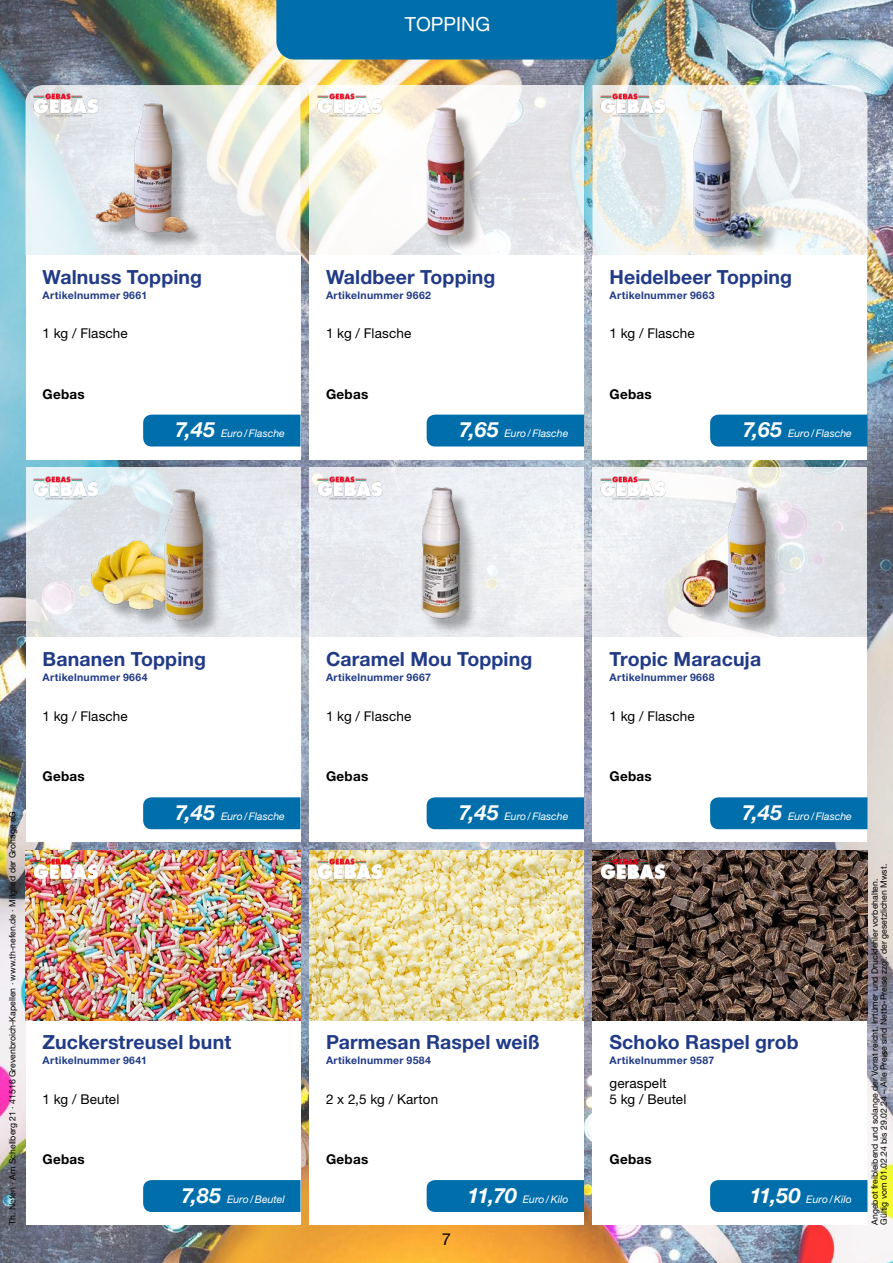
<style>
.page{position:relative;width:893px;height:1263px;background:#fff}
.page>*{position:absolute;margin:0;border:0;box-sizing:border-box;transform-origin:0 0}
.t1{font:700 19.5px "Helvetica Neue LT Std";letter-spacing:.005em;color:#213b87}
.t2{font:19.5px "Helvetica Neue LT Std";color:#fff}
.t3{font:16.5px "Helvetica Neue LT Std";color:#000}
.t4{font:13.5px/16.2px "Helvetica Neue LT Std";letter-spacing:.01em;color:#000}
.t5{font:700 13.5px "Helvetica Neue LT Std";letter-spacing:.02em;color:#000}
.t6{font:700 10.5px "Helvetica Neue LT Std";letter-spacing:.03em;color:#213b87}
.t7{font:italic 10.5px "Helvetica Neue LT Std";color:#fff}
.t8{font:8.7px/9px "Helvetica Neue LT Std";color:#000}
.s1{font-weight:700;font-size:21px}
</style>
<div class="page">
<img style="left:0;top:0;width:893px;height:1263px">
<div style="left:276px;top:0;width:341px;height:60px;background:#006eab"></div>
<svg style="left:26px;top:85px;width:274px;height:170px;background:#e7ede9"></svg>
<div style="left:26px;top:255px;width:274px;height:204px;background:#fff"></div>
<div style="left:143px;top:415px;width:157px;height:31px;background:#006eab"></div>
<div style="left:99px;top:107px;width:106px;height:144px;background:#000;opacity:.3"></div>
<img style="left:57px;top:96px;width:196px;height:147px">
<img style="left:33px;top:92px;width:68px;height:26px">
<svg style="left:309px;top:85px;width:275px;height:170px"></svg>
<div style="left:309px;top:255px;width:275px;height:204px;background:#fff"></div>
<div style="left:427px;top:415px;width:157px;height:31px;background:#006eab"></div>
<div style="left:430px;top:111px;width:53px;height:142px;background:#000;opacity:.3"></div>
<img style="left:351px;top:100px;width:194px;height:146px">
<img style="left:316px;top:92px;width:68px;height:26px">
<svg style="left:592px;top:85px;width:275px;height:170px"></svg>
<div style="left:592px;top:255px;width:275px;height:204px;background:#fff"></div>
<div style="left:710px;top:415px;width:157px;height:31px;background:#006eab"></div>
<div style="left:696px;top:111px;width:85px;height:144px;background:#000;opacity:.3"></div>
<img style="left:618px;top:101px;width:193px;height:145px">
<img style="left:600px;top:92px;width:68px;height:26px">
<svg style="left:26px;top:468px;width:274px;height:170px;background:#e4e8ec"></svg>
<div style="left:26px;top:638px;width:274px;height:204px;background:#fff"></div>
<div style="left:143px;top:797px;width:157px;height:32px;background:#006eab"></div>
<div style="left:94px;top:492px;width:127px;height:146px;background:#000;opacity:.3"></div>
<img style="left:87px;top:482px;width:198px;height:148px">
<img style="left:33px;top:475px;width:68px;height:25px">
<div style="left:309px;top:468px;width:275px;height:170px;background:#edeff2"></div>
<div style="left:309px;top:638px;width:275px;height:204px;background:#fff"></div>
<div style="left:427px;top:797px;width:157px;height:32px;background:#006eab"></div>
<div style="left:424px;top:490px;width:54px;height:146px;background:#000;opacity:.3"></div>
<img style="left:344px;top:483px;width:199px;height:145px">
<img style="left:316px;top:475px;width:68px;height:25px">
<svg style="left:592px;top:468px;width:275px;height:170px;fill:#ecedf1"></svg>
<div style="left:592px;top:638px;width:275px;height:204px;background:#fff"></div>
<div style="left:710px;top:797px;width:157px;height:32px;background:#006eab"></div>
<div style="left:685px;top:490px;width:99px;height:146px;background:#000;opacity:.3"></div>
<img style="left:651px;top:479px;width:197px;height:148px">
<img style="left:600px;top:475px;width:68px;height:25px">
<div style="left:26px;top:1020px;width:274px;height:205px;background:#fff"></div>
<div style="left:143px;top:1180px;width:157px;height:32px;background:#006eab"></div>
<img style="left:26px;top:850px;width:274px;height:170px">
<img style="left:33px;top:858px;width:68px;height:25px">
<div style="left:309px;top:1020px;width:275px;height:205px;background:#fff"></div>
<div style="left:427px;top:1180px;width:157px;height:32px;background:#006eab"></div>
<img style="left:309px;top:850px;width:275px;height:170px">
<img style="left:316px;top:858px;width:68px;height:25px">
<div style="left:592px;top:1020px;width:275px;height:205px;background:#fff"></div>
<div style="left:710px;top:1180px;width:157px;height:32px;background:#006eab"></div>
<img style="left:592px;top:850px;width:275px;height:170px">
<img style="left:600px;top:858px;width:68px;height:25px">
<h1 class="t2" style="left:405px;top:12px;width:87px">TOPPING</h1>
<h1 class="t1" style="left:43px;top:264px;width:161px">Walnuss Topping</h1>
<p class="t6" style="left:43px;top:288px;width:106px">Artikelnummer 9661</p>
<h1 class="t1" style="left:326px;top:264px;width:171px">Waldbeer Topping</h1>
<p class="t6" style="left:326px;top:288px;width:107px">Artikelnummer 9662</p>
<h1 class="t1" style="left:609px;top:264px;width:184px">Heidelbeer Topping</h1>
<p class="t6" style="left:609px;top:288px;width:107px">Artikelnummer 9663</p>
<h3 class="t4" style="left:43px;top:325px;width:87px">1 kg / Flasche</h3>
<h3 class="t4" style="left:326px;top:325px;width:87px">1 kg / Flasche</h3>
<h3 class="t4" style="left:609px;top:325px;width:87px">1 kg / Flasche</h3>
<h3 class="t5" style="left:43px;top:386px;width:44px">Gebas</h3>
<h3 class="t5" style="left:326px;top:386px;width:44px">Gebas</h3>
<h3 class="t5" style="left:609px;top:386px;width:44px">Gebas</h3>
<p class="t7" style="left:175px;top:427px;width:111px"><span class="s1">7,45</span> Euro/Flasche</p>
<p class="t7" style="left:459px;top:427px;width:111px"><span class="s1">7,65</span> Euro/Flasche</p>
<p class="t7" style="left:743px;top:427px;width:111px"><span class="s1">7,65</span> Euro/Flasche</p>
<p class="t8" style="left:8px;top:1225px;width:415px;rotate:-90deg">Th. Nefen · Am Schellberg 21 · 41516 Grevenbroich-Kapellen · www.th-nefen.de · Mitglied der Grohage eG</p>
<h1 class="t1" style="left:43px;top:647px;width:165px">Bananen Topping</h1>
<p class="t6" style="left:43px;top:671px;width:107px">Artikelnummer 9664</p>
<h3 class="t4" style="left:43px;top:708px;width:87px">1 kg / Flasche</h3>
<h3 class="t5" style="left:43px;top:768px;width:44px">Gebas</h3>
<p class="t7" style="left:175px;top:810px;width:111px"><span class="s1">7,45</span> Euro/Flasche</p>
<h1 class="t1" style="left:43px;top:1030px;width:190px">Zuckerstreusel bunt</h1>
<p class="t6" style="left:43px;top:1054px;width:106px">Artikelnummer 9641</p>
<h3 class="t4" style="left:43px;top:1091px;width:78px">1 kg / Beutel</h3>
<h3 class="t5" style="left:43px;top:1151px;width:44px">Gebas</h3>
<p class="t7" style="left:181px;top:1193px;width:105px"><span class="s1">7,85</span> Euro/Beutel</p>
<h1 class="t1" style="left:326px;top:647px;width:208px">Caramel Mou Topping</h1>
<p class="t6" style="left:326px;top:671px;width:106px">Artikelnummer 9667</p>
<h3 class="t4" style="left:326px;top:708px;width:87px">1 kg / Flasche</h3>
<h3 class="t5" style="left:326px;top:768px;width:44px">Gebas</h3>
<p class="t7" style="left:459px;top:810px;width:111px"><span class="s1">7,45</span> Euro/Flasche</p>
<h1 class="t1" style="left:326px;top:1030px;width:215px">Parmesan Raspel weiß</h1>
<p class="t6" style="left:326px;top:1054px;width:107px">Artikelnummer 9584</p>
<h3 class="t4" style="left:326px;top:1091px;width:114px">2 x 2,5 kg / Karton</h3>
<h3 class="t5" style="left:326px;top:1151px;width:44px">Gebas</h3>
<h2 class="t3" style="left:442px;top:1229px;width:11px">7</h2>
<p class="t7" style="left:467px;top:1193px;width:102px"><span class="s1">11,70</span> Euro/Kilo</p>
<h1 class="t1" style="left:609px;top:647px;width:153px">Tropic Maracuja</h1>
<p class="t6" style="left:609px;top:671px;width:107px">Artikelnummer 9668</p>
<h3 class="t4" style="left:609px;top:708px;width:87px">1 kg / Flasche</h3>
<h3 class="t5" style="left:609px;top:768px;width:44px">Gebas</h3>
<p class="t7" style="left:742px;top:810px;width:111px"><span class="s1">7,45</span> Euro/Flasche</p>
<h1 class="t1" style="left:609px;top:1030px;width:191px">Schoko Raspel grob</h1>
<p class="t6" style="left:609px;top:1054px;width:106px">Artikelnummer 9587</p>
<h3 class="t4" style="left:609px;top:1074px;width:78px">geraspelt<br>5 kg / Beutel</h3>
<h3 class="t5" style="left:609px;top:1151px;width:44px">Gebas</h3>
<p class="t7" style="left:750px;top:1193px;width:104px"><span class="s1">11,50</span> Euro/Kilo</p>
<p class="t8" style="left:870px;top:1225px;width:362px;rotate:-90deg">Angebot freibleibend und solange der Vorrat reicht. Irrtümer und Druckfehler vorbehalten.<br>Gültig vom 01.02.24 bis 29.02.24 – Alle Preise sind Netto-Preise zzgl. der gesetzlichen Mwst.</p>
</div>
